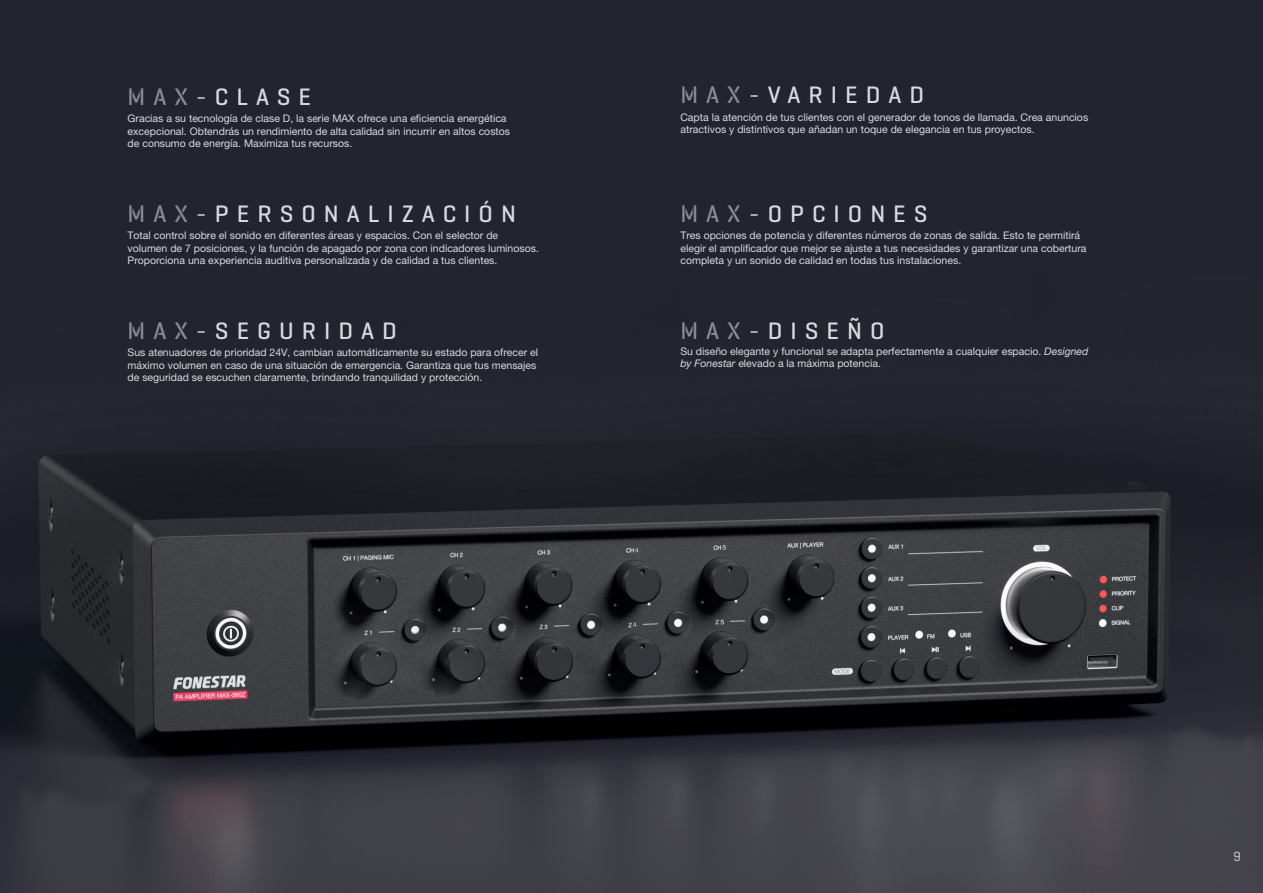
<style>
.page{position:relative;width:1263px;height:893px;background:#fff}
.page>*{position:absolute;margin:0;border:0;box-sizing:border-box;transform-origin:0 0}
.t1{font:500 24.15px "Geogrotesque";letter-spacing:.33em;color:#d8dadf}
.t2{font:13.5px "Geogrotesque";color:#d8dadf}
.t3{font:10.5px/12.6px "Helvetica Neue LT Pro";color:#d8dadf}
.s1{font-family:"Geogrotesque Stencil C";color:#898e96}
.s2{font-weight:400}
.s3{font-style:italic}
</style>
<div class="page">
<img style="left:0;top:0;width:1263px;height:893px">
<h1 class="t1" style="left:128px;top:81px;width:185px"><span class="s1">MAX</span><span class="s2">-</span>CLASE</h1>
<h1 class="t1" style="left:680px;top:80px;width:245px"><span class="s1">MAX</span><span class="s2">-</span>VARIEDAD</h1>
<p class="t3" style="left:128px;top:112px;width:384px">Gracias a su tecnología de clase D, la serie MAX ofrece una eficiencia energética excepcional. Obtendrás un rendimiento de alta calidad sin incurrir en altos costos de consumo de energía. Maximiza tus recursos.</p>
<p class="t3" style="left:680px;top:111px;width:409px">Capta la atención de tus clientes con el generador de tonos de llamada. Crea anuncios atractivos y distintivos que añadan un toque de elegancia en tus proyectos.</p>
<h1 class="t1" style="left:128px;top:198px;width:390px"><span class="s1">MAX</span><span class="s2">-</span>PERSONALIZACIÓN</h1>
<p class="t3" style="left:128px;top:229px;width:413px">Total control sobre el sonido en diferentes áreas y espacios. Con el selector de volumen de 7 posiciones, y la función de apagado por zona con indicadores luminosos.<br>Proporciona una experiencia auditiva personalizada y de calidad a tus clientes.</p>
<h1 class="t1" style="left:680px;top:198px;width:249px"><span class="s1">MAX</span><span class="s2">-</span>OPCIONES</h1>
<p class="t3" style="left:680px;top:229px;width:408px">Tres opciones de potencia y diferentes números de zonas de salida. Esto te permitirá elegir el amplificador que mejor se ajuste a tus necesidades y garantizar una cobertura completa y un sonido de calidad en todas tus instalaciones.</p>
<h1 class="t1" style="left:128px;top:315px;width:271px"><span class="s1">MAX</span><span class="s2">-</span>SEGURIDAD</h1>
<h1 class="t1" style="left:680px;top:315px;width:206px"><span class="s1">MAX</span><span class="s2">-</span>DISEÑO</h1>
<p class="t3" style="left:128px;top:346px;width:412px">Sus atenuadores de prioridad 24V, cambian automáticamente su estado para ofrecer el máximo volumen en caso de una situación de emergencia. Garantiza que tus mensajes de seguridad se escuchen claramente, brindando tranquilidad y protección.</p>
<p class="t3" style="left:680px;top:345px;width:410px">Su diseño elegante y funcional se adapta perfectamente a cualquier espacio. <span class="s3">Designed by Fonestar</span> elevado a la máxima potencia.</p>
<p class="t2" style="left:1233px;top:848px;width:9px">9</p>
</div>
